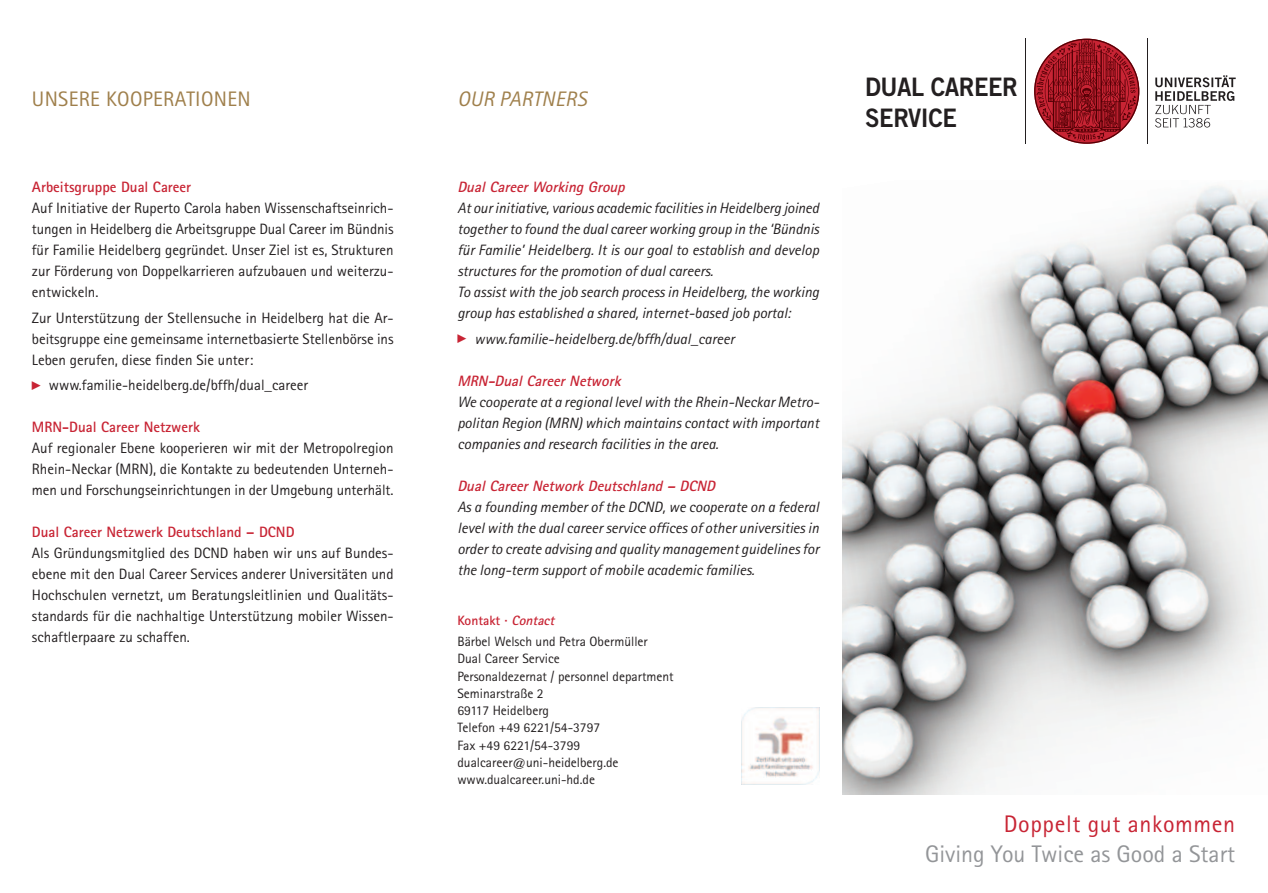
<style>
.page{position:relative;width:1268px;height:893px;background:#fff}
.page>*{position:absolute;margin:0;border:0;box-sizing:border-box;transform-origin:0 0}
.t1{font:25.5px/30.6px "Trade Gothic LT Pro Bd 2";letter-spacing:-.02em;color:#231f20;scale:.93 1}
.t2{font:24px "Agfa Rotis Sans Serif";color:#939598}
.t3{font:24px "Agfa Rotis Sans Serif";letter-spacing:.025em;color:#c82434}
.t4{font:21px "Agfa Rotis Sans Serif";letter-spacing:.015em;color:#9f7f4b}
.t5{font:italic 21px "Agfa Rotis Sans Serif";letter-spacing:.015em;color:#9f7f4b}
.t6{font:15px/21px "Agfa Rotis Sans Serif";color:#231f20;text-align:justify}
.t7{font:italic 15px/21px "Agfa Rotis Sans Serif";color:#231f20}
.t8{font:700 15px "Agfa Rotis Sans Serif";color:#c82434}
.t9{font:italic 700 15px "Agfa Rotis Sans Serif";color:#c82434}
.t10{font:13.5px/17.2px "Agfa Rotis Sans Serif";color:#231f20}
.s1{font-weight:700;color:#c82434}
.s2{font-weight:700;font-style:italic;color:#c82434}
</style>
<div class="page">
<svg style="left:1155px;top:75px;width:80px;height:53px"></svg>
<hr style="left:1146px;top:39px;width:1px;height:105px;background:#231f20">
<svg style="left:1034px;top:39px;width:105px;height:105px"></svg>
<hr style="left:1025px;top:39px;width:1px;height:105px;background:#231f20">
<img style="left:842px;top:186px;width:425px;height:609px">
<img style="left:741px;top:707px;width:78px;height:78px">
<h3 class="t4" style="left:32px;top:91px;width:220px">UNSERE KOOPERATIONEN</h3>
<h3 class="t5" style="left:457px;top:91px;width:131px">OUR PARTNERS</h3>
<p class="t8" style="left:32px;top:182px;width:161px">Arbeitsgruppe Dual Career</p>
<p class="t6" style="left:32px;top:199px;width:363px">Auf Initiative der Ruperto Carola haben Wissenschaftseinrich&shy;tungen in Heidelberg die Arbeitsgruppe Dual Career im Bündnis für Familie Heidelberg gegründet. Unser Ziel ist es, Strukturen zur Förderung von Doppelkarrieren aufzubauen und weiterzu&shy;entwickeln.</p>
<p class="t6" style="left:32px;top:309px;width:363px">Zur Unterstützung der Stellensuche in Heidelberg hat die Ar&shy;beitsgruppe eine gemeinsame internetbasierte Stellenbörse ins Leben gerufen, diese finden Sie unter:</p>
<p class="t6" style="left:49px;top:376px;width:261px">www.familie-heidelberg.de/bffh/dual_career</p>
<p class="t8" style="left:32px;top:422px;width:170px">MRN-Dual Career Netzwerk</p>
<p class="t6" style="left:32px;top:439px;width:363px">Auf regionaler Ebene kooperieren wir mit der Metropolregion Rhein-Neckar (MRN), die Kontakte zu bedeutenden Unterneh&shy;men und Forschungseinrichtungen in der Umgebung unterhält.</p>
<p class="t8" style="left:32px;top:527px;width:264px">Dual Career Netzwerk Deutschland – DCND</p>
<p class="t6" style="left:32px;top:544px;width:363px">Als Gründungsmitglied des DCND haben wir uns auf Bundes&shy;ebene mit den Dual Career Services anderer Universitäten und Hochschulen vernetzt, um Beratungsleitlinien und Qualitäts&shy;standards für die nachhaltige Unterstützung mobiler Wissen&shy;schaftlerpaare zu schaffen.</p>
<p class="t9" style="left:457px;top:182px;width:172px">Dual Career Working Group</p>
<p class="t7" style="left:457px;top:199px;width:363px">At our initiative, various academic facilities in Heidelberg joined together to found the dual career working group in the ‘Bündnis für Familie’ Heidelberg. It is our goal to establish and develop structures for the promotion of dual careers.<br>To assist with the job search process in Heidelberg, the working group has established a shared, internet-based job portal:</p>
<p class="t7" style="left:474px;top:330px;width:261px">www.familie-heidelberg.de/bffh/dual_career</p>
<p class="t9" style="left:457px;top:376px;width:165px">MRN-Dual Career Network</p>
<p class="t7" style="left:457px;top:393px;width:363px">We cooperate at a regional level with the Rhein-Neckar Metro&shy;politan Region (MRN) which maintains contact with important companies and research facilities in the area.</p>
<p class="t9" style="left:457px;top:481px;width:262px">Dual Career Network Deutschland – DCND</p>
<p class="t7" style="left:457px;top:498px;width:363px;text-align:justify">As a founding member of the DCND, we cooperate on a federal level with the dual career service offices of other universities in order to create advising and quality management guidelines for the long-term support of mobile academic families.</p>
<p class="t10" style="left:457px;top:611px;width:192px;line-height:21.5px"><span class="s1">Kontakt ·</span> <span class="s2">Contact<br></span>Bärbel Welsch und Petra Obermüller</p>
<p class="t10" style="left:457px;top:652px;width:218px">Dual Career Service<br>Personaldezernat / personnel department<br>Seminarstraße 2<br>69117 Heidelberg<br>Telefon +49 6221/54-3797<br>Fax +49 6221/54-3799 dualcareer@uni-heidelberg.de www.dualcareer.uni-hd.de</p>
<h1 class="t1" style="left:865px;top:74px;width:166px">DUAL CAREER<br>SERVICE</h1>
<h2 class="t3" style="left:1003px;top:815px;width:233px">Doppelt gut ankommen</h2>
<h2 class="t2" style="left:925px;top:845px;width:311px">Giving You Twice as Good a Start</h2>
</div>
